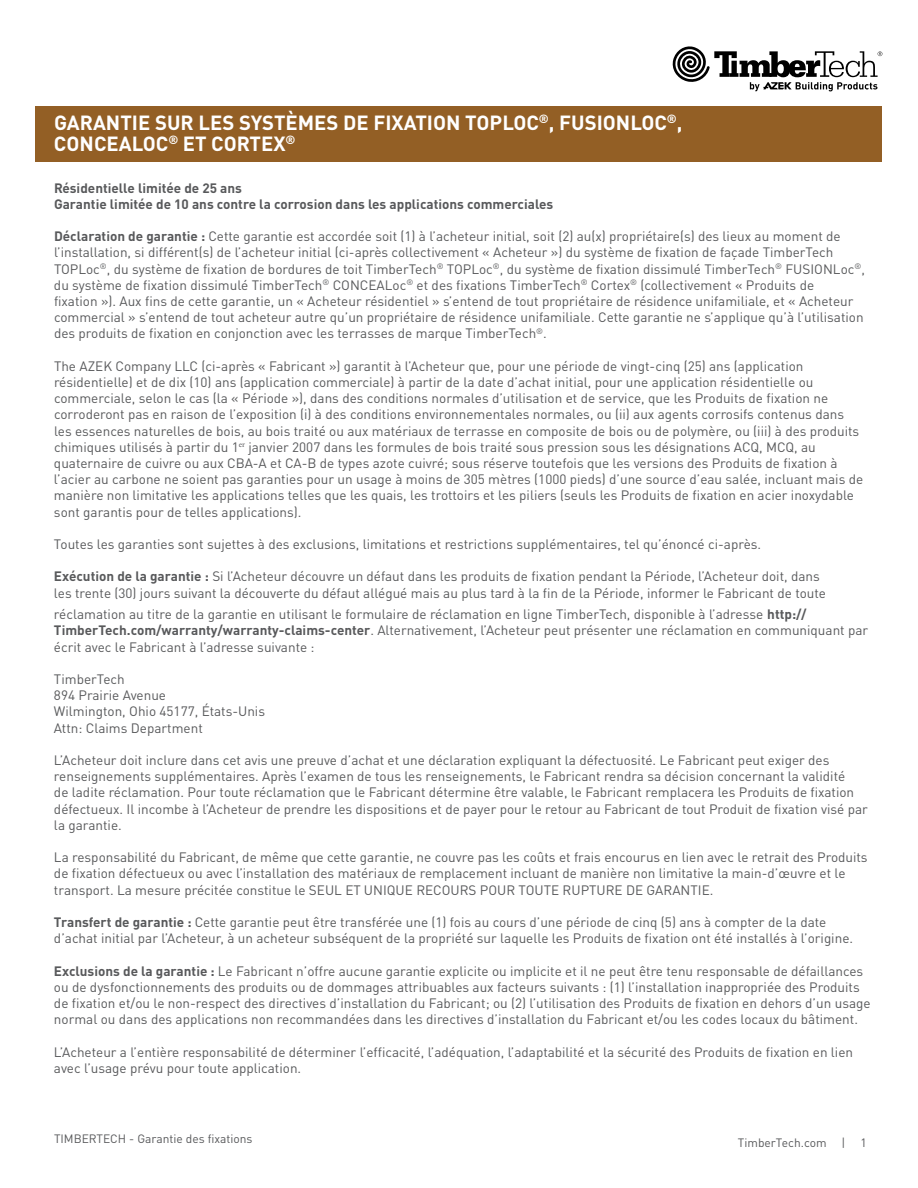
<style>
.page{position:relative;width:918px;height:1188px;background:#fff}
.page>*{position:absolute;margin:0;border:0;box-sizing:border-box;transform-origin:0 0}
.t1{font:700 20.25px/21px "DINOT";color:#fff}
.t2{font:13.5px/16.2px "DINOT";color:#58595b}
.t3{font:700 13.5px/16.2px "DINOT";color:#58595b}
.t4{font:12px "DINOT";color:#58595b}
.s1{font-weight:700}
</style>
<div class="page">
<div style="left:36px;top:107px;width:846px;height:55px;background:#935f25"></div>
<svg style="left:672px;top:46px;width:210px;height:45px"></svg>
<h1 class="t1" style="left:54px;top:111px;width:630px">GARANTIE SUR LES SYSTÈMES DE FIXATION TOPLOC<sup>®</sup>, FUSIONLOC<sup>®</sup>,<br>CONCEALOC<sup>®</sup> ET CORTEX<sup>®</sup></h1>
<p class="t3" style="left:54px;top:179px;width:501px">Résidentielle limitée de 25 ans<br>Garantie limitée de 10 ans contre la corrosion dans les applications commerciales</p>
<p class="t2" style="left:54px;top:227px;width:812px"><span class="s1">Déclaration de garantie :</span> Cette garantie est accordée soit (1) à l’acheteur initial, soit (2) au(x) propriétaire(s) des lieux au moment de l’installation, si différent(s) de l’acheteur initial (ci-après collectivement « Acheteur ») du système de fixation de façade TimberTech TOPLoc<sup>®</sup>, du système de fixation de bordures de toit TimberTech<sup>®</sup> TOPLoc<sup>®</sup>, du système de fixation dissimulé TimberTech<sup>®</sup> FUSIONLoc<sup>®</sup>, du système de fixation dissimulé TimberTech<sup>®</sup> CONCEALoc<sup>®</sup> et des fixations TimberTech<sup>®</sup> Cortex<sup>®</sup> (collectivement « Produits de<br>fixation »). Aux fins de cette garantie, un « Acheteur résidentiel » s’entend de tout propriétaire de résidence unifamiliale, et « Acheteur commercial » s’entend de tout acheteur autre qu’un propriétaire de résidence unifamiliale. Cette garantie ne s’applique qu’à l’utilisation des produits de fixation en conjonction avec les terrasses de marque TimberTech<sup>®</sup>.</p>
<p class="t2" style="left:54px;top:357px;width:811px">The AZEK Company LLC (ci-après « Fabricant ») garantit à l’Acheteur que, pour une période de vingt-cinq (25) ans (application résidentielle) et de dix (10) ans (application commerciale) à partir de la date d’achat initial, pour une application résidentielle ou commerciale, selon le cas (la « Période »), dans des conditions normales d’utilisation et de service, que les Produits de fixation ne corroderont pas en raison de l’exposition (i) à des conditions environnementales normales, ou (ii) aux agents corrosifs contenus dans les essences naturelles de bois, au bois traité ou aux matériaux de terrasse en composite de bois ou de polymère, ou (iii) à des produits chimiques utilisés à partir du 1<sup>er</sup> janvier 2007 dans les formules de bois traité sous pression sous les désignations ACQ, MCQ, au quaternaire de cuivre ou aux CBA-A et CA-B de types azote cuivré; sous réserve toutefois que les versions des Produits de fixation à l’acier au carbone ne soient pas garanties pour un usage à moins de 305 mètres (1000 pieds) d’une source d’eau salée, incluant mais de manière non limitative les applications telles que les quais, les trottoirs et les piliers (seuls les Produits de fixation en acier inoxydable sont garantis pour de telles applications).</p>
<p class="t2" style="left:54px;top:535px;width:709px">Toutes les garanties sont sujettes à des exclusions, limitations et restrictions supplémentaires, tel qu’énoncé ci-après.</p>
<p class="t2" style="left:54px;top:568px;width:774px"><span class="s1">Exécution de la garantie :</span> Si l’Acheteur découvre un défaut dans les produits de fixation pendant la Période, l’Acheteur doit, dans les trente (30) jours suivant la découverte du défaut allégué mais au plus tard à la fin de la Période, informer le Fabricant de toute</p>
<p class="t2" style="left:54px;top:605px;width:816px">réclamation au titre de la garantie en utilisant le formulaire de réclamation en ligne TimberTech, disponible à l’adresse <span class="s1">http://<br>TimberTech.com/warranty/warranty-claims-center</span>. Alternativement, l’Acheteur peut présenter une réclamation en communiquant par écrit avec le Fabricant à l’adresse suivante :</p>
<p class="t2" style="left:54px;top:670px;width:213px">TimberTech<br>894 Prairie Avenue<br>Wilmington, Ohio 45177, États-Unis<br>Attn: Claims Department</p>
<p class="t2" style="left:54px;top:751px;width:815px">L’Acheteur doit inclure dans cet avis une preuve d’achat et une déclaration expliquant la défectuosité. Le Fabricant peut exiger des renseignements supplémentaires. Après l’examen de tous les renseignements, le Fabricant rendra sa décision concernant la validité<br>de ladite réclamation. Pour toute réclamation que le Fabricant détermine être valable, le Fabricant remplacera les Produits de fixation défectueux. Il incombe à l’Acheteur de prendre les dispositions et de payer pour le retour au Fabricant de tout Produit de fixation visé par la garantie.</p>
<p class="t2" style="left:54px;top:848px;width:815px">La responsabilité du Fabricant, de même que cette garantie, ne couvre pas les coûts et frais encourus en lien avec le retrait des Produits de fixation défectueux ou avec l’installation des matériaux de remplacement incluant de manière non limitative la main-d’œuvre et le transport. La mesure précitée constitue le SEUL ET UNIQUE RECOURS POUR TOUTE RUPTURE DE GARANTIE.</p>
<p class="t2" style="left:54px;top:913px;width:801px"><span class="s1">Transfert de garantie :</span> Cette garantie peut être transférée une (1) fois au cours d’une période de cinq (5) ans à compter de la date d’achat initial par l’Acheteur, à un acheteur subséquent de la propriété sur laquelle les Produits de fixation ont été installés à l’origine.</p>
<p class="t2" style="left:54px;top:962px;width:818px"><span class="s1">Exclusions de la garantie :</span> Le Fabricant n’offre aucune garantie explicite ou implicite et il ne peut être tenu responsable de défaillances ou de dysfonctionnements des produits ou de dommages attribuables aux facteurs suivants : (1) l’installation inappropriée des Produits de fixation et/ou le non-respect des directives d’installation du Fabricant; ou (2) l’utilisation des Produits de fixation en dehors d’un usage normal ou dans des applications non recommandées dans les directives d’installation du Fabricant et/ou les codes locaux du bâtiment.</p>
<p class="t2" style="left:54px;top:1043px;width:801px">L’Acheteur a l’entière responsabilité de déterminer l’efficacité, l’adéquation, l’adaptabilité et la sécurité des Produits de fixation en lien avec l’usage prévu pour toute application.</p>
<p class="t4" style="left:54px;top:1130px;width:200px">TIMBERTECH - Garantie des fixations</p>
<p class="t4" style="left:738px;top:1134px;width:130px">TimberTech.com | 1</p>
</div>
